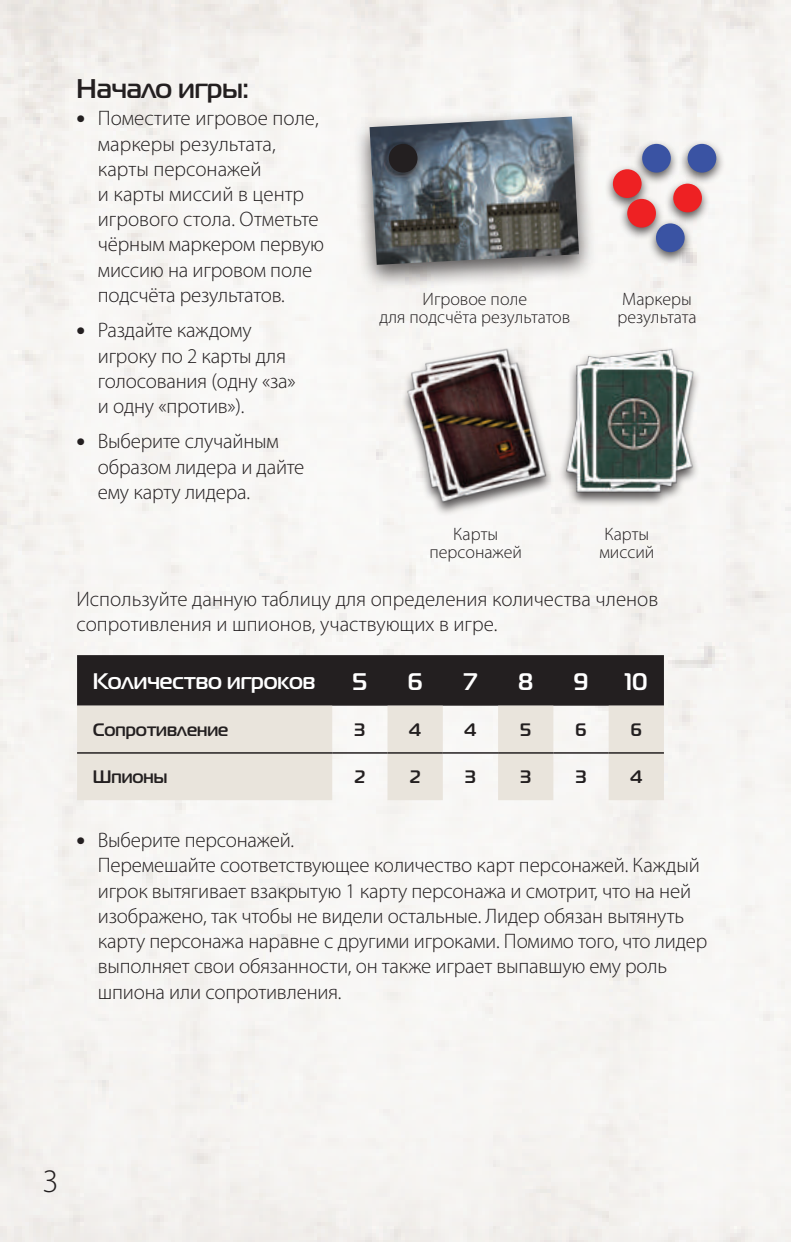
<style>
.page{position:relative;width:791px;height:1242px;background:#fff}
.page>*{position:absolute;margin:0;border:0;box-sizing:border-box;transform-origin:0 0}
.t1{font:300 33px "Myriad Pro";color:#231f20}
.t2{font:700 27px "Magistral C";color:#231f20}
.t3{font:700 24px "Magistral C";color:#fff}
.t4{font:700 22.5px "Magistral C";color:#fff}
.t5{font:300 21px/25.2px "Myriad Pro";letter-spacing:-.01em;color:#231f20}
.t6{font:300 18px/18px "Myriad Pro";color:#231f20;text-align:center}
.t7{font:700 18px "Magistral C";color:#231f20}
.s1{font-weight:900;font-size:24px}
</style>
<div class="page">
<div style="left:77px;top:655px;width:587px;height:50px;background:#231f20"></div>
<svg style="left:77px;top:705px;width:587px;height:95px;fill:#e9e4dc"></svg>
<hr style="left:387px;top:752px;width:56px;height:1px;background:#231f20">
<hr style="left:498px;top:752px;width:55px;height:1px;background:#231f20">
<hr style="left:609px;top:752px;width:55px;height:1px;background:#231f20">
<hr style="left:77px;top:752px;width:255px;height:1px;background:#231f20">
<hr style="left:332px;top:752px;width:55px;height:1px;background:#231f20">
<hr style="left:443px;top:752px;width:55px;height:1px;background:#231f20">
<hr style="left:553px;top:752px;width:56px;height:1px;background:#231f20">
<div style="left:352px;top:107px;width:245px;height:184px;background:#231f20;opacity:.75"></div>
<img style="left:369px;top:117px;width:210px;height:148px">
<div style="left:633px;top:139px;width:47px;height:47px;background:#231f20;opacity:.75"></div>
<div style="left:642px;top:144px;width:29px;height:29px;background:#3a53a3;border-radius:50%"></div>
<div style="left:678px;top:139px;width:48px;height:47px;background:#231f20;opacity:.75"></div>
<div style="left:687px;top:144px;width:29px;height:29px;background:#3a53a3;border-radius:50%"></div>
<div style="left:646px;top:218px;width:48px;height:48px;background:#231f20;opacity:.75"></div>
<div style="left:656px;top:223px;width:29px;height:29px;background:#3a53a3;border-radius:50%"></div>
<div style="left:379px;top:139px;width:48px;height:47px;background:#231f20;opacity:.75"></div>
<div style="left:389px;top:144px;width:28px;height:29px;background:#231f20;border-radius:50%"></div>
<div style="left:603px;top:164px;width:48px;height:48px;background:#231f20;opacity:.75"></div>
<div style="left:613px;top:169px;width:29px;height:29px;background:#ee2123;border-radius:50%"></div>
<div style="left:618px;top:194px;width:47px;height:47px;background:#231f20;opacity:.75"></div>
<div style="left:627px;top:199px;width:29px;height:29px;background:#ee2123;border-radius:50%"></div>
<div style="left:664px;top:178px;width:47px;height:48px;background:#231f20;opacity:.75"></div>
<div style="left:673px;top:184px;width:29px;height:28px;background:#ee2123;border-radius:50%"></div>
<img style="left:571px;top:335px;width:139px;height:169px">
<img style="left:389px;top:329px;width:182px;height:193px">
<p class="t2" style="left:77px;top:73px;width:174px">Начало игры:</p>
<p class="t5" style="left:98px;top:106px;width:228px;text-indent:-21px"><span class="s1">•</span> Поместите игровое поле, маркеры результата, карты персонажей<br>и карты миссий в центр игрового стола. Отметьте чёрным маркером первую миссию на игровом поле подсчёта результатов.</p>
<p class="t5" style="left:98px;top:318px;width:199px;text-indent:-21px"><span class="s1">•</span> Раздайте каждому игроку по 2 карты для голосования (одну «за» и одну «против»).</p>
<p class="t5" style="left:98px;top:429px;width:208px;text-indent:-21px"><span class="s1">•</span> Выберите случайным образом лидера и дайте ему карту лидера.</p>
<p class="t6" style="left:379px;top:290px;width:192px">Игровое поле<br>для подсчёта результатов</p>
<p class="t6" style="left:617px;top:290px;width:81px;text-align:left">Маркеры результата</p>
<p class="t6" style="left:429px;top:525px;width:94px">Карты персонажей</p>
<p class="t6" style="left:599px;top:525px;width:57px;text-align:left">Карты миссий</p>
<p class="t5" style="left:77px;top:587px;width:583px">Используйте данную таблицу для определения количества членов сопротивления и шпионов, участвующих в игре.</p>
<p class="t4" style="left:93px;top:667px;width:224px">Количество игроков</p>
<p class="t3" style="left:352px;top:667px;width:16px">5</p>
<p class="t3" style="left:407px;top:667px;width:17px">6</p>
<p class="t3" style="left:464px;top:667px;width:14px">7</p>
<p class="t3" style="left:518px;top:667px;width:17px">8</p>
<p class="t3" style="left:574px;top:667px;width:16px">9</p>
<p class="t3" style="left:625px;top:667px;width:24px">10</p>
<p class="t7" style="left:93px;top:719px;width:137px">Сопротивление</p>
<p class="t7" style="left:354px;top:719px;width:13px">3</p>
<p class="t7" style="left:409px;top:719px;width:14px">4</p>
<p class="t7" style="left:464px;top:719px;width:14px">4</p>
<p class="t7" style="left:520px;top:719px;width:13px">5</p>
<p class="t7" style="left:575px;top:719px;width:13px">6</p>
<p class="t7" style="left:630px;top:719px;width:13px">6</p>
<p class="t7" style="left:93px;top:766px;width:76px">Шпионы</p>
<p class="t7" style="left:354px;top:766px;width:13px">2</p>
<p class="t7" style="left:409px;top:766px;width:13px">2</p>
<p class="t7" style="left:465px;top:766px;width:13px">3</p>
<p class="t7" style="left:520px;top:766px;width:13px">3</p>
<p class="t7" style="left:575px;top:766px;width:13px">3</p>
<p class="t7" style="left:630px;top:766px;width:14px">4</p>
<p class="t5" style="left:98px;top:828px;width:611px;text-indent:-21px"><span class="s1">•</span> Выберите персонажей.<br>Перемешайте соответствующее количество карт персонажей. Каждый игрок вытягивает взакрытую 1 карту персонажа и смотрит, что на ней изображено, так чтобы не видели остальные. Лидер обязан вытянуть карту персонажа наравне с другими игроками. Помимо того, что лидер выполняет свои обязанности, он также играет выпавшую ему роль шпиона или сопротивления.</p>
<h1 class="t1" style="left:43px;top:1163px;width:18px">3</h1>
</div>
